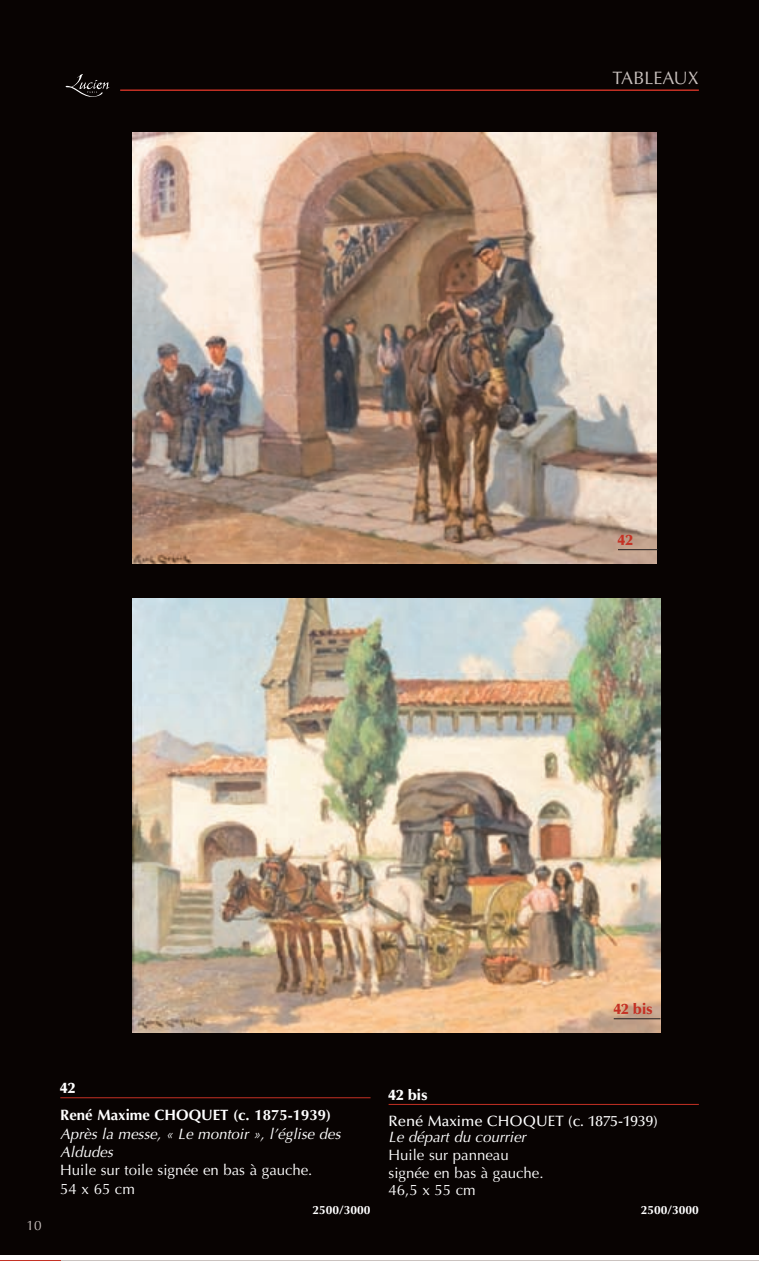
<style>
.page{position:relative;width:759px;height:1261px;background:#fff}
.page>*{position:absolute;margin:0;border:0;box-sizing:border-box;transform-origin:0 0}
.t1{font:18px "Optima";color:#cac2bf}
.t2{font:15px/17.9px "Optima";color:#fff}
.t3{font:italic 15px/18.3px "Optima";color:#fff}
.t4{font:700 15px "Optima";color:#fff}
.t5{font:500 15px "Optima";color:#fff}
.t6{font:900 15px "Optima";color:#fff}
.t7{font:900 15px "Optima";color:#c53124}
.t8{font:13.5px "Optima";color:#cac2bf}
.t9{font:700 12px "Optima";color:#fff}
</style>
<div class="page">
<img style="left:0;top:0;width:758px;height:1255px">
<p class="t1" style="left:612px;top:71px;width:88px">TABLEAUX</p>
<p class="t7" style="left:617px;top:534px;width:16px">42</p>
<p class="t7" style="left:613px;top:1003px;width:41px">42 bis</p>
<p class="t8" style="left:27px;top:1219px;width:17px">10</p>
<p class="t6" style="left:60px;top:1082px;width:16px">42</p>
<p class="t4" style="left:60px;top:1108px;width:272px">René Maxime CHOQUET (c. 1875-1939)</p>
<p class="t3" style="left:60px;top:1125px;width:284px">Après la messe, « Le montoir », l’église des<br>Aldudes</p>
<p class="t2" style="left:60px;top:1162px;width:253px;line-height:18.3px">Huile sur toile signée en bas à gauche.<br>54 x 65 cm</p>
<p class="t9" style="left:312px;top:1204px;width:60px">2500/3000</p>
<p class="t6" style="left:388px;top:1088px;width:41px">42 bis</p>
<p class="t5" style="left:388px;top:1115px;width:271px">René Maxime CHOQUET (c. 1875-1939)</p>
<p class="t3" style="left:388px;top:1129px;width:142px">Le départ du courrier</p>
<p class="t2" style="left:388px;top:1147px;width:156px">Huile sur panneau signée en bas à gauche.<br>46,5 x 55 cm</p>
<p class="t9" style="left:640px;top:1204px;width:60px">2500/3000</p>
</div>
